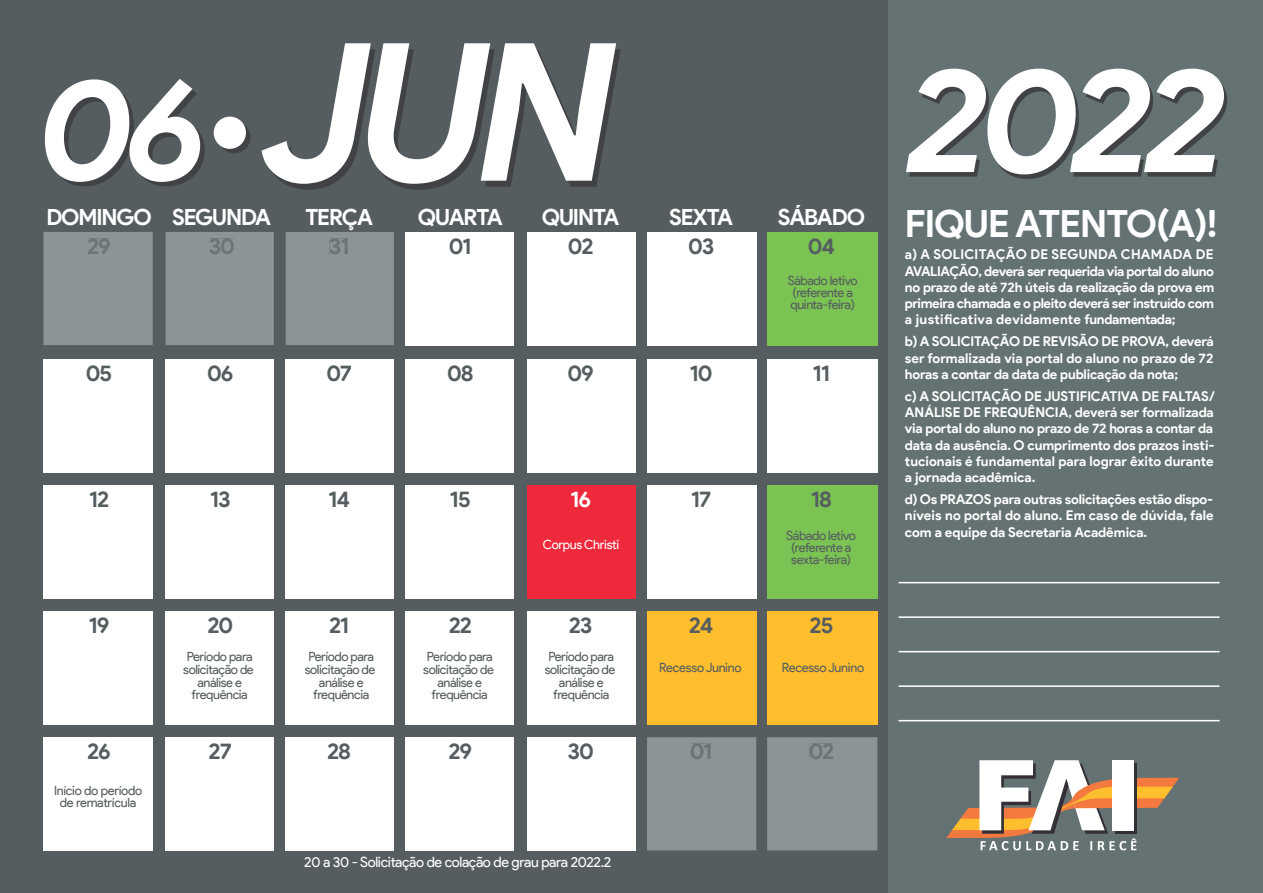
<style>
.page{position:relative;width:1263px;height:893px;background:#565d60}
.page>*{position:absolute;margin:0;border:0;box-sizing:border-box;transform-origin:0 0}
.t1{font:italic 700 191.85px "Product Sans";color:#fff}
.t2{font:italic 700 147.75px "Product Sans";color:#fff}
.t3{font:italic 700 143.1px "Product Sans";color:#fff}
.t4{font:700 37.5px "Product Sans";letter-spacing:-.025em;color:#fff}
.t5{font:700 22.35px "Product Sans";letter-spacing:-.05em;color:#565d60}
.t6{font:700 22.35px "Product Sans";letter-spacing:-.05em;color:#fff}
.t7{font:700 22.35px "Product Sans";letter-spacing:-.06em;color:#6d7476}
.t8{font:14.25px "Product Sans";letter-spacing:-.025em;color:#fff}
.t9{font:700 13.5px/16.2px "Product Sans";letter-spacing:-.005em;color:#fff;text-align:justify}
.t10{font:12.75px/12.8px "Product Sans";letter-spacing:-.03em;color:#565d60;text-align:center}
.t11{font:12.75px "Product Sans";letter-spacing:-.025em;color:#fff}
</style>
<div class="page">
<div style="left:888px;top:0;width:375px;height:893px;background:#657273"></div>
<div style="left:218px;top:121px;width:32px;height:32px;background:#404246;border-radius:50%"></div>
<div style="left:214px;top:117px;width:32px;height:32px;background:#fff;border-radius:50%"></div>
<div style="left:647px;top:737px;width:109px;height:113px;background:#8d9496"></div>
<div style="left:527px;top:232px;width:108px;height:113px;background:#fff"></div>
<div style="left:527px;top:359px;width:108px;height:113px;background:#fff"></div>
<div style="left:527px;top:485px;width:108px;height:113px;background:#ee293b"></div>
<div style="left:527px;top:611px;width:108px;height:113px;background:#fff"></div>
<div style="left:527px;top:737px;width:108px;height:113px;background:#fff"></div>
<div style="left:647px;top:232px;width:109px;height:113px;background:#fff"></div>
<div style="left:647px;top:359px;width:109px;height:113px;background:#fff"></div>
<div style="left:647px;top:485px;width:109px;height:113px;background:#fff"></div>
<div style="left:647px;top:611px;width:109px;height:113px;background:#febe2e"></div>
<div style="left:767px;top:232px;width:110px;height:113px;background:#7bc352"></div>
<div style="left:767px;top:359px;width:110px;height:113px;background:#fff"></div>
<div style="left:767px;top:485px;width:110px;height:113px;background:#7bc352"></div>
<div style="left:767px;top:611px;width:110px;height:113px;background:#febe2e"></div>
<div style="left:43px;top:232px;width:110px;height:113px;background:#8d9496"></div>
<div style="left:43px;top:359px;width:110px;height:113px;background:#fff"></div>
<div style="left:43px;top:485px;width:110px;height:113px;background:#fff"></div>
<div style="left:43px;top:611px;width:110px;height:113px;background:#fff"></div>
<div style="left:43px;top:737px;width:110px;height:113px;background:#fff"></div>
<div style="left:166px;top:232px;width:108px;height:113px;background:#8d9496"></div>
<div style="left:166px;top:359px;width:108px;height:113px;background:#fff"></div>
<div style="left:166px;top:485px;width:108px;height:113px;background:#fff"></div>
<div style="left:166px;top:611px;width:108px;height:113px;background:#fff"></div>
<div style="left:166px;top:737px;width:108px;height:113px;background:#fff"></div>
<div style="left:286px;top:232px;width:108px;height:113px;background:#8d9496"></div>
<div style="left:286px;top:359px;width:108px;height:113px;background:#fff"></div>
<div style="left:286px;top:485px;width:108px;height:113px;background:#fff"></div>
<div style="left:286px;top:611px;width:108px;height:113px;background:#fff"></div>
<div style="left:286px;top:737px;width:108px;height:113px;background:#fff"></div>
<div style="left:406px;top:232px;width:108px;height:113px;background:#fff"></div>
<div style="left:406px;top:359px;width:108px;height:113px;background:#fff"></div>
<div style="left:406px;top:485px;width:108px;height:113px;background:#fff"></div>
<div style="left:406px;top:611px;width:108px;height:113px;background:#fff"></div>
<div style="left:406px;top:737px;width:108px;height:113px;background:#fff"></div>
<div style="left:88px;top:239px;width:22px;height:16px;background:#8d9496"></div>
<div style="left:209px;top:239px;width:25px;height:16px;background:#8d9496"></div>
<div style="left:330px;top:239px;width:18px;height:16px;background:#8d9496"></div>
<div style="left:691px;top:744px;width:20px;height:16px;background:#8d9496"></div>
<div style="left:767px;top:737px;width:110px;height:113px;background:#8d9496"></div>
<div style="left:810px;top:744px;width:23px;height:16px;background:#8d9496"></div>
<svg style="left:946px;top:760px;width:233px;height:90px"></svg>
<div style="left:1115px;top:764px;width:21px;height:70px;background:#342f36"></div>
<div style="left:1112px;top:760px;width:22px;height:70px;background:#fff"></div>
<hr style="left:898px;top:720px;width:321px;height:1px;background:#fff">
<hr style="left:898px;top:685px;width:321px;height:2px;background:#fff">
<hr style="left:898px;top:651px;width:321px;height:1px;background:#fff">
<hr style="left:898px;top:616px;width:321px;height:2px;background:#fff">
<hr style="left:898px;top:582px;width:321px;height:1px;background:#fff">
<h1 class="t1" style="left:263px;top:-4px;width:356px">JUN</h1>
<h3 class="t6" style="left:305px;top:204px;width:69px">TERÇA</h3>
<h3 class="t6" style="left:418px;top:204px;width:86px">QUARTA</h3>
<h3 class="t6" style="left:542px;top:204px;width:79px">QUINTA</h3>
<h3 class="t6" style="left:669px;top:204px;width:66px">SEXTA</h3>
<h3 class="t6" style="left:778px;top:204px;width:89px">SÁBADO</h3>
<h3 class="t3" style="left:40px;top:42px;width:170px">06</h3>
<h3 class="t6" style="left:46px;top:204px;width:107px">DOMINGO</h3>
<h3 class="t6" style="left:172px;top:204px;width:100px">SEGUNDA</h3>
<h3 class="t7" style="left:87px;top:233px;width:25px">29</h3>
<h3 class="t7" style="left:209px;top:233px;width:28px">30</h3>
<h3 class="t7" style="left:329px;top:233px;width:22px">31</h3>
<h3 class="t5" style="left:449px;top:233px;width:24px">01</h3>
<h3 class="t5" style="left:568px;top:233px;width:27px">02</h3>
<h3 class="t5" style="left:688px;top:233px;width:28px">03</h3>
<h3 class="t5" style="left:808px;top:233px;width:29px">04</h3>
<p class="t10" style="left:788px;top:275px;width:71px;line-height:12px;text-align:left">Sábado letivo (referente a quinta-feira)</p>
<h3 class="t5" style="left:86px;top:360px;width:28px">05</h3>
<h3 class="t5" style="left:207px;top:360px;width:28px">06</h3>
<h3 class="t5" style="left:326px;top:360px;width:27px">07</h3>
<h3 class="t5" style="left:447px;top:360px;width:28px">08</h3>
<h3 class="t5" style="left:567px;top:360px;width:28px">09</h3>
<h3 class="t5" style="left:689px;top:360px;width:25px">10</h3>
<h3 class="t5" style="left:813px;top:360px;width:19px">11</h3>
<h3 class="t5" style="left:89px;top:485px;width:22px">12</h3>
<h3 class="t5" style="left:210px;top:485px;width:22px">13</h3>
<h3 class="t5" style="left:328px;top:485px;width:24px">14</h3>
<h3 class="t5" style="left:450px;top:485px;width:23px">15</h3>
<h3 class="t6" style="left:570px;top:485px;width:23px">16</h3>
<h3 class="t5" style="left:691px;top:485px;width:22px">17</h3>
<h3 class="t5" style="left:811px;top:485px;width:23px">18</h3>
<p class="t11" style="left:543px;top:537px;width:78px">Corpus Christi</p>
<p class="t10" style="left:786px;top:530px;width:71px;line-height:12px">Sábado letivo (referente a sexta-feira)</p>
<h3 class="t5" style="left:89px;top:612px;width:23px">19</h3>
<h3 class="t5" style="left:207px;top:612px;width:27px">20</h3>
<h3 class="t5" style="left:329px;top:612px;width:22px">21</h3>
<h3 class="t5" style="left:449px;top:612px;width:25px">22</h3>
<h3 class="t5" style="left:569px;top:612px;width:25px">23</h3>
<h3 class="t5" style="left:689px;top:612px;width:26px">24</h3>
<h3 class="t5" style="left:810px;top:612px;width:25px">25</h3>
<p class="t10" style="left:183px;top:651px;width:72px">Período para solicitação de análise e frequência</p>
<p class="t10" style="left:305px;top:651px;width:72px">Período para solicitação de análise e frequência</p>
<p class="t10" style="left:423px;top:651px;width:72px">Período para solicitação de análise e frequência</p>
<p class="t10" style="left:545px;top:651px;width:72px">Período para solicitação de análise e frequência</p>
<p class="t10" style="left:782px;top:661px;width:84px">Recesso Junino</p>
<p class="t10" style="left:659px;top:661px;width:84px">Recesso Junino</p>
<h3 class="t5" style="left:87px;top:738px;width:25px">26</h3>
<h3 class="t5" style="left:209px;top:738px;width:25px">27</h3>
<h3 class="t5" style="left:327px;top:738px;width:25px">28</h3>
<h3 class="t5" style="left:448px;top:738px;width:25px">29</h3>
<h3 class="t5" style="left:568px;top:738px;width:28px">30</h3>
<h3 class="t7" style="left:690px;top:738px;width:24px">01</h3>
<h3 class="t7" style="left:809px;top:738px;width:27px">02</h3>
<p class="t10" style="left:54px;top:784px;width:90px">Início do período de rematrícula</p>
<p class="t8" style="left:304px;top:854px;width:308px">20 a 30 - Solicitação de colação de grau para 2022.2</p>
<h2 class="t2" style="left:908px;top:30px;width:321px">2022</h2>
<h3 class="t4" style="left:905px;top:201px;width:314px">FIQUE ATENTO(A)!</h3>
<p class="t9" style="left:905px;top:247px;width:311px">a) A SOLICITAÇÃO DE SEGUNDA CHAMADA DE AVALIAÇÃO, deverá ser requerida via portal do aluno no prazo de até 72h úteis da realização da prova em primeira chamada e o pleito deverá ser instruído com a justificativa devidamente fundamentada;</p>
<p class="t9" style="left:905px;top:334px;width:310px">b) A SOLICITAÇÃO DE REVISÃO DE PROVA, deverá ser formalizada via portal do aluno no prazo de 72 horas a contar da data de publicação da nota;</p>
<p class="t9" style="left:905px;top:388px;width:312px;text-align:left">c) A SOLICITAÇÃO DE JUSTIFICATIVA DE FALTAS/ ANÁLISE DE FREQUÊNCIA, deverá ser formalizada via portal do aluno no prazo de 72 horas a contar da data da ausência. O cumprimento dos prazos insti&shy;tucionais é fundamental para lograr êxito durante a jornada acadêmica.</p>
<p class="t9" style="left:905px;top:492px;width:310px">d) Os PRAZOS para outras solicitações estão dispo&shy;níveis no portal do aluno. Em caso de dúvida, fale com a equipe da Secretaria Acadêmica.</p>
</div>
